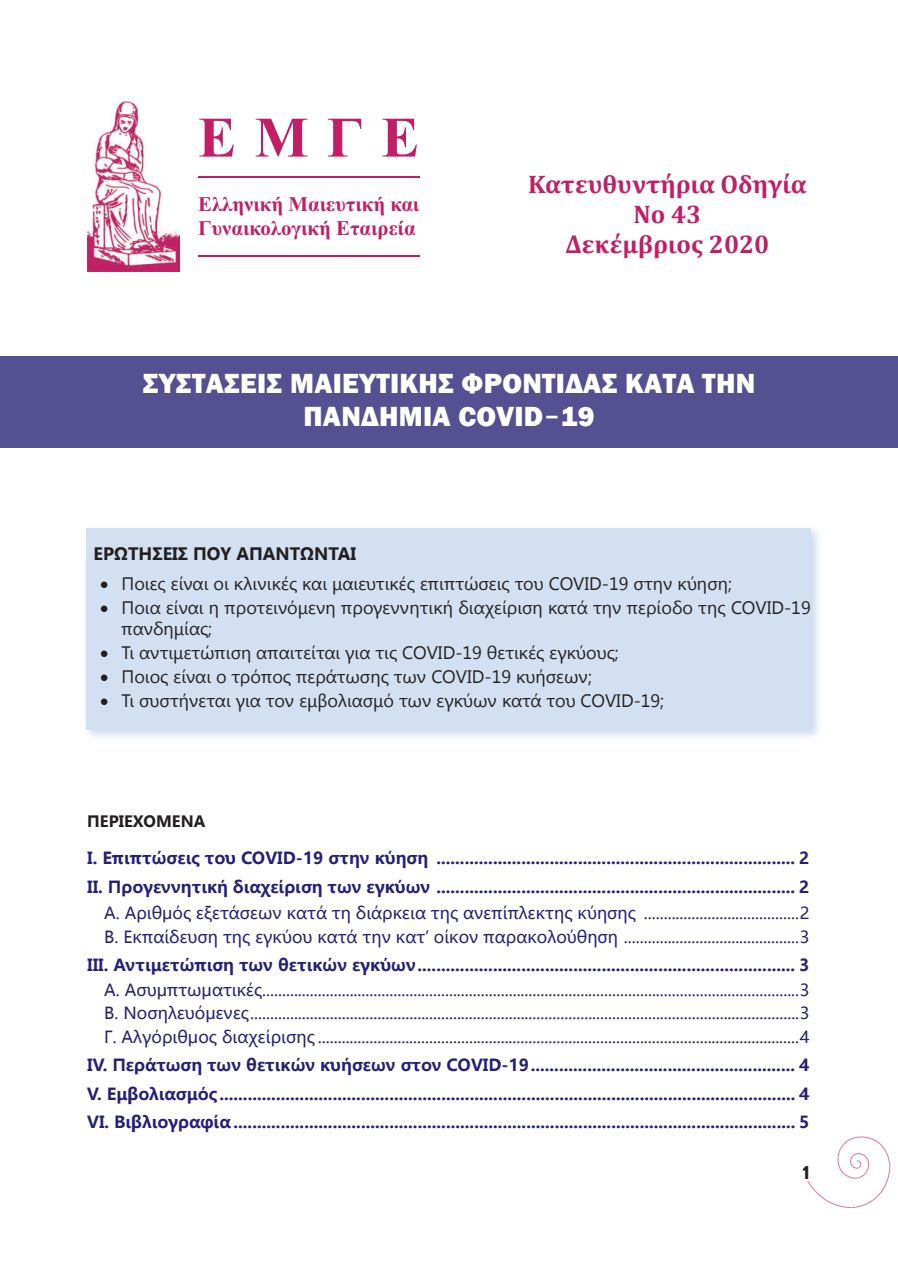
<style>
.page{position:relative;width:898px;height:1268px;background:#fff}
.page>*{position:absolute;margin:0;border:0;box-sizing:border-box;transform-origin:0 0}
.t1{font:700 57px "Times New Roman";color:#c11e66}
.t2{font:800 28.5px/33px "Franklin Gothic";letter-spacing:.01em;color:#fff;text-align:center}
.t3{font:700 25.5px/30px "Cambria";color:#c11e66;text-align:center}
.t4{font:700 20.7px/24.9px "Times New Roman";color:#c11e66}
.t5{font:18px/21px "Segoe UI";color:#231f20}
.t6{font:700 18px "Segoe UI";color:#231f20}
.t7{font:18px "Cf Block Condensed";color:#231f20}
.t8{font:700 16.5px/28.3px "Microsoft Ya Hei UI";color:#242076}
.t9{font:16.5px/23.5px "Microsoft Ya Hei UI";color:#242076}
.t10{font:700 16.5px "Segoe UI";color:#231f20}
.s1{font-family:"Cf Ocr B";font-weight:400}
</style>
<div class="page">
<div style="left:0;top:356px;width:897px;height:92px;background:#545091"></div>
<div style="left:83px;top:524px;width:740px;height:218px;background:#9ab8e0;opacity:.5"></div>
<div style="left:86px;top:528px;width:725px;height:201px;background:#d3e0f1"></div>
<svg style="left:807px;top:1136px;width:82px;height:71px"></svg>
<img style="left:87px;top:102px;width:93px;height:169px">
<hr style="left:198px;top:176px;width:221px;height:2px;background:#c11e66">
<hr style="left:198px;top:255px;width:221px;height:2px;background:#c11e66">
<h1 class="t1" style="left:198px;top:98px;width:223px">ΕΜΓΕ</h1>
<p class="t4" style="left:198px;top:190px;width:223px">Ελληνική Μαιευτική και<br>Γυναικολογική Εταιρεία</p>
<h3 class="t3" style="left:528px;top:168px;width:280px">Κατευθυντήρια Οδηγία<br>No 43<br>Δεκέμβριος 2020</h3>
<h2 class="t2" style="left:143px;top:367px;width:613px">ΣΥΣΤΆΣΕΙΣ ΜΑΙΕΥΤΙΚΉΣ ΦΡΟΝΤΊΔΑΣ ΚΑΤΆ ΤΗΝ<br>ΠΑΝΔΗΜΊΑ COVID<span class="s1">-</span>19</h2>
<p class="t6" style="left:94px;top:540px;width:264px">ΕΡΩΤΗΣΕΙΣ ΠΟΥ ΑΠΑΝΤΩΝΤΑΙ</p>
<p class="t5" style="left:100px;top:572px;width:633px">• Ποιες είναι οι κλινικές και μαιευτικές επιπτώσεις του COVID-19 στην κύηση;</p>
<p class="t5" style="left:121px;top:596px;width:690px;text-indent:-21px">• Ποια είναι η προτεινόμενη προγεννητική διαχείριση κατά την περίοδο της COVID-19 πανδημίας;</p>
<p class="t5" style="left:100px;top:641px;width:520px">• Τι αντιμετώπιση απαιτείται για τις COVID-19 θετικές εγκύους;</p>
<p class="t5" style="left:100px;top:665px;width:493px">• Ποιος είναι ο τρόπος περάτωσης των COVID-19 κυήσεων;</p>
<p class="t5" style="left:100px;top:689px;width:565px">• Τι συστήνεται για τον εμβολιασμό των εγκύων κατά του COVID-19;</p>
<p class="t10" style="left:87px;top:809px;width:119px">ΠΕΡΙΕΧΌΜΕΝΑ</p>
<p class="t8" style="left:87px;top:843px;width:723px">Ι. Επιπτώσεις του COVID-19 στην κύηση ............................................................................ 2<br>ΙΙ. Προγεννητική διαχείριση των εγκύων ............................................................................ 2</p>
<p class="t9" style="left:104px;top:900px;width:706px">Α. Αριθμός εξετάσεων κατά τη διάρκεια της ανεπίπλεκτης κύησης .......................................2<br>Β. Εκπαίδευση της εγκύου κατά την κατ’ οίκον παρακολούθηση ............................................3</p>
<p class="t8" style="left:87px;top:949px;width:723px">ΙΙΙ. Αντιμετώπιση των θετικών εγκύων................................................................................ 3</p>
<p class="t9" style="left:104px;top:977px;width:706px;text-align:justify">Α. Ασυμπτωματικές.......................................................................................................................................3<br>Β. Νοσηλευόμενες..........................................................................................................................................3<br>Γ. Αλγόριθμος διαχείρισης .........................................................................................................................4</p>
<p class="t8" style="left:87px;top:1050px;width:723px;text-align:justify">ΙV. Περάτωση των θετικών κυήσεων στον COVID-19........................................................ 4<br>V. Εμβολιασμός.......................................................................................................................... 4<br>VI. Βιβλιογραφία ....................................................................................................................... 5</p>
<p class="t7" style="left:801px;top:1162px;width:10px">1</p>
</div>
